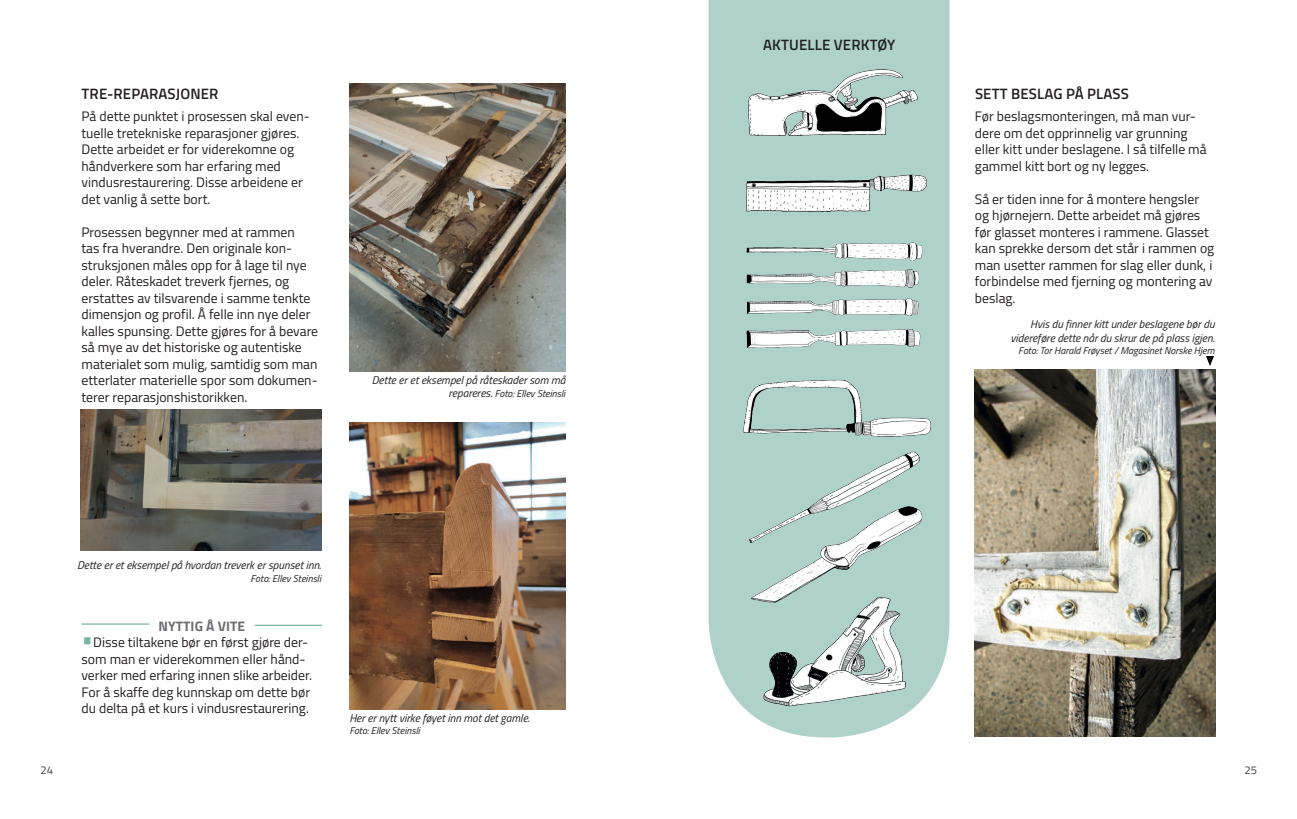
<style>
.page{position:relative;width:1297px;height:819px;background:#fff}
.page>*{position:absolute;margin:0;border:0;box-sizing:border-box;transform-origin:0 0}
.t1{font:600 15px "Titillium Web";letter-spacing:.01em;color:#231f20}
.t2{font:13.75px/16.5px "Titillium Web";color:#231f20}
.t3{font:700 13.75px "Titillium Web";letter-spacing:.01em;color:#6c6d70}
.t4{font:italic 11.25px/13.5px "Titillium Web";color:#231f20;text-align:right}
.t5{font:11.25px "Titillium Web";color:#3e3e3f}
.t6{font:italic 10px "Titillium Web";color:#231f20}
.s1{font-size:11.25px}
.s2{font-size:25px;color:#78b5a5}
</style>
<div class="page">
<svg style="left:708px;top:0;width:241px;height:737px;background:#b7d7cf"></svg>
<hr style="left:255px;top:624px;width:67px;height:2px;background:#78b5a5">
<hr style="left:82px;top:623px;width:67px;height:1px;background:#78b5a5">
<img style="left:81px;top:409px;width:240px;height:141px">
<img style="left:349px;top:83px;width:216px;height:288px">
<svg style="left:1206px;top:356px;width:8px;height:10px"></svg>
<img style="left:349px;top:422px;width:216px;height:287px">
<img style="left:975px;top:369px;width:241px;height:367px">
<img style="left:737px;top:254px;width:192px;height:117px">
<img style="left:735px;top:114px;width:198px;height:140px">
<img style="left:738px;top:27px;width:182px;height:130px">
<img style="left:739px;top:367px;width:194px;height:123px">
<img style="left:746px;top:444px;width:181px;height:47px">
<img style="left:738px;top:491px;width:189px;height:132px">
<img style="left:739px;top:593px;width:181px;height:115px">
<p class="t1" style="left:82px;top:81px;width:138px">TRE-REPARASJONER</p>
<p class="t2" style="left:81px;top:108px;width:230px">På dette punktet i prosessen skal even&shy;tuelle tretekniske reparasjoner gjøres.<br>Dette arbeidet er for viderekomne og håndverkere som har erfaring med vindusrestaurering. Disse arbeidene er det vanlig å sette bort.</p>
<p class="t2" style="left:81px;top:223px;width:238px">Prosessen begynner med at rammen<br>tas fra hverandre. Den originale kon&shy;struksjonen måles opp for å lage til nye deler. Råteskadet treverk fjernes, og erstattes av tilsvarende i samme tenkte dimensjon og profil. Å felle inn nye deler kalles spunsing. Dette gjøres for å bevare så mye av det historiske og autentiske materialet som mulig, samtidig som man etterlater materielle spor som dokumen&shy;terer reparasjonshistorikken.</p>
<p class="t4" style="left:372px;top:373px;width:195px">Dette er et eksempel på råteskader som må</p>
<p class="t6" style="left:448px;top:386px;width:118px"><span class="s1">repareres.</span> Foto: Ellev Steinsli</p>
<p class="t4" style="left:77px;top:557px;width:246px">Dette er et eksempel på hvordan treverk er spunset inn.</p>
<p class="t6" style="left:251px;top:570px;width:72px">Foto: Ellev Steinsli</p>
<p class="t3" style="left:158px;top:615px;width:88px">NYTTIG Å VITE</p>
<p class="t2" style="left:81px;top:633px;width:232px"><span class="s2">•</span>Disse tiltakene bør en først gjøre der&shy;som man er viderekommen eller hånd&shy;verker med erfaring innen slike arbeider.<br>For å skaffe deg kunnskap om dette bør du delta på et kurs i vindusrestaurering.</p>
<p class="t4" style="left:349px;top:711px;width:182px">Her er nytt virke føyet inn mot det gamle.</p>
<p class="t6" style="left:349px;top:722px;width:72px">Foto: Ellev Steinsli</p>
<p class="t1" style="left:763px;top:33px;width:134px">AKTUELLE VERKTØY</p>
<p class="t1" style="left:975px;top:81px;width:155px">SETT BESLAG PÅ PLASS</p>
<p class="t2" style="left:975px;top:108px;width:233px">Før beslagsmonteringen, må man vur&shy;dere om det opprinnelig var grunning eller kitt under beslagene. I så tilfelle må gammel kitt bort og ny legges.</p>
<p class="t2" style="left:975px;top:190px;width:241px">Så er tiden inne for å montere hengsler og hjørnejern. Dette arbeidet må gjøres før glasset monteres i rammene. Glasset kan sprekke dersom det står i rammen og man usetter rammen for slag eller dunk, i forbindelse med fjerning og montering av beslag.</p>
<p class="t4" style="left:1010px;top:317px;width:206px">Hvis du finner kitt under beslagene bør du videreføre dette når du skrur de på plass igjen.</p>
<p class="t6" style="left:1018px;top:342px;width:198px">Foto: Tor Harald Frøyset / Magasinet Norske Hjem</p>
<p class="t5" style="left:41px;top:761px;width:14px">24</p>
<p class="t5" style="left:1244px;top:761px;width:14px">25</p>
</div>
